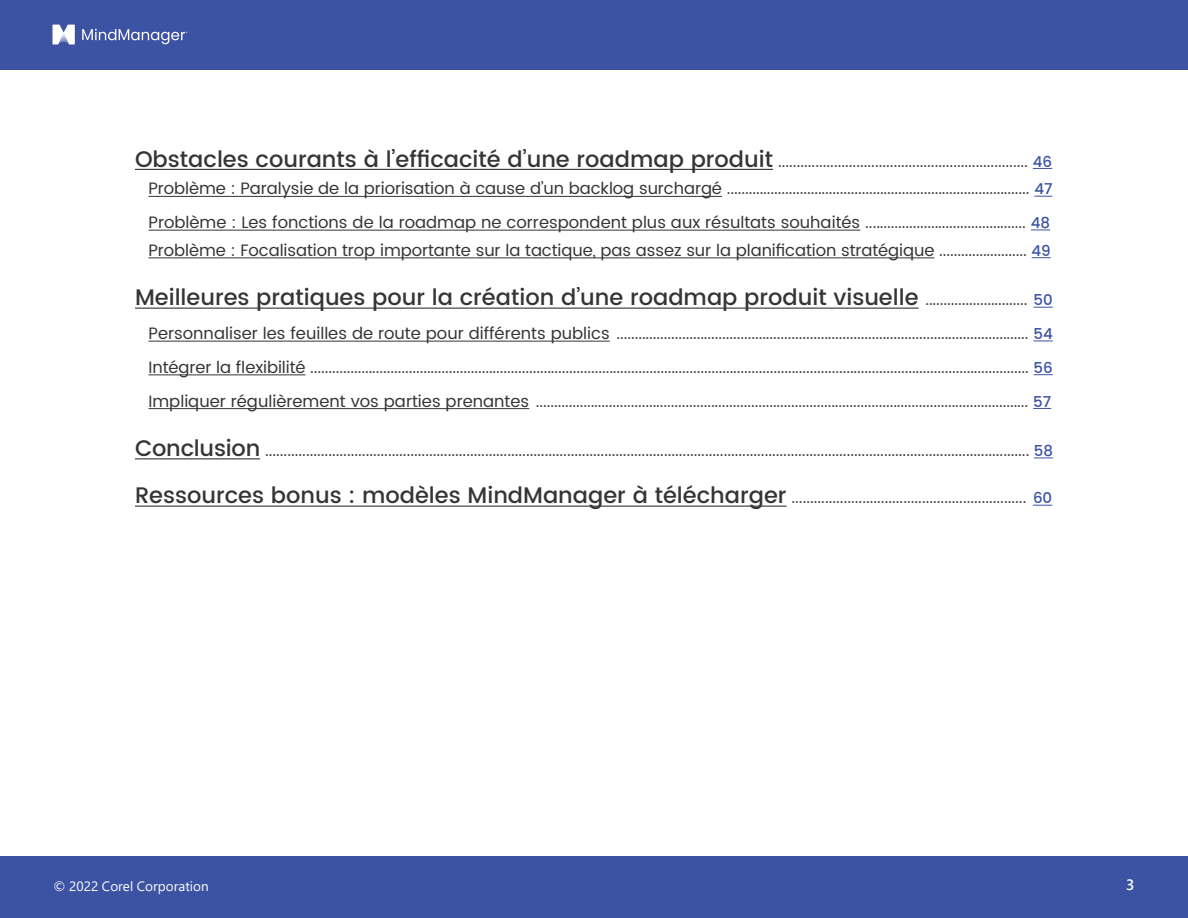
<style>
.page{position:relative;width:1188px;height:918px;background:#fff}
.page>*{position:absolute;margin:0;border:0;box-sizing:border-box;transform-origin:0 0}
.t1{font:500 22.5px "Poppins";color:#353535}
.t2{font:16.5px "Poppins";color:#353535}
.t3{font:600 15px "Segoe UI";color:#fff}
.t4{font:13.5px "Segoe UI";color:#fff}
.s1{font-weight:500;font-size:22.5px}
.s2{font-weight:500;font-size:15px;color:#3c52a3}
.s3{font-weight:400;font-size:16.5px}
.s4{font-size:15px;color:#3c52a3}
</style>
<div class="page">
<div style="left:0;top:856px;width:1188px;height:62px;background:#3c52a3"></div>
<div style="left:0;top:0;width:1188px;height:70px;background:#3c52a3"></div>
<svg style="left:52px;top:25px;width:23px;height:20px"></svg>
<svg style="left:82px;top:29px;width:106px;height:15px"></svg>
<hr style="left:135px;top:169px;width:638px;height:1px;background:#353535">
<svg style="left:1033px;top:168px;width:19px;height:1px"></svg>
<hr style="left:148px;top:196px;width:574px;height:1px;background:#353535">
<svg style="left:1034px;top:196px;width:18px;height:1px"></svg>
<hr style="left:148px;top:230px;width:712px;height:1px;background:#353535">
<svg style="left:1031px;top:230px;width:19px;height:1px"></svg>
<hr style="left:148px;top:257px;width:786px;height:1px;background:#353535">
<svg style="left:1032px;top:257px;width:19px;height:1px"></svg>
<hr style="left:135px;top:308px;width:784px;height:1px;background:#353535">
<svg style="left:1034px;top:307px;width:19px;height:1px"></svg>
<hr style="left:148px;top:341px;width:462px;height:1px;background:#353535">
<svg style="left:1033px;top:341px;width:20px;height:1px"></svg>
<hr style="left:148px;top:374px;width:157px;height:1px;background:#353535">
<svg style="left:1034px;top:374px;width:19px;height:1px"></svg>
<hr style="left:148px;top:408px;width:381px;height:1px;background:#353535">
<svg style="left:1033px;top:408px;width:18px;height:1px"></svg>
<hr style="left:135px;top:458px;width:125px;height:1px;background:#353535">
<svg style="left:1034px;top:458px;width:19px;height:1px"></svg>
<hr style="left:135px;top:506px;width:652px;height:1px;background:#353535">
<svg style="left:1033px;top:505px;width:19px;height:1px"></svg>
<p class="t2" style="left:135px;top:149px;width:919px"><span class="s1">Obstacles courants à l’efficacité d’une roadmap produit</span> ................................................................... <span class="s2">46</span></p>
<p class="t2" style="left:148px;top:177px;width:905px">Problème : Paralysie de la priorisation à cause d’un backlog surchargé ................................................................................... <span class="s2">47</span></p>
<p class="t2" style="left:148px;top:210px;width:903px">Problème : Les fonctions de la roadmap ne correspondent plus aux résultats souhaités ............................................ <span class="s2">48</span></p>
<p class="t2" style="left:148px;top:238px;width:904px">Problème : Focalisation trop importante sur la tactique, pas assez sur la planification stratégique ........................ <span class="s2">49</span></p>
<p class="t1" style="left:135px;top:281px;width:919px">Meilleures pratiques pour la création d’une roadmap produit visuelle <span class="s3">............................</span> <span class="s4">50</span></p>
<p class="t2" style="left:148px;top:321px;width:906px">Personnaliser les feuilles de route pour différents publics ................................................................................................................. <span class="s2">54</span></p>
<p class="t2" style="left:148px;top:355px;width:906px">Intégrer la flexibilité ..................................................................................................................................................................................................... <span class="s2">56</span></p>
<p class="t2" style="left:148px;top:389px;width:904px">Impliquer régulièrement vos parties prenantes ....................................................................................................................................... <span class="s2">57</span></p>
<p class="t2" style="left:135px;top:438px;width:919px"><span class="s1">Conclusion</span> ............................................................................................................................................................................................................. <span class="s2">58</span></p>
<p class="t2" style="left:135px;top:486px;width:919px"><span class="s1">Ressources bonus : modèles MindManager à télécharger</span> ............................................................... <span class="s2">60</span></p>
<p class="t4" style="left:53px;top:874px;width:157px">© 2022 Corel Corporation</p>
<p class="t3" style="left:1126px;top:870px;width:10px">3</p>
</div>
